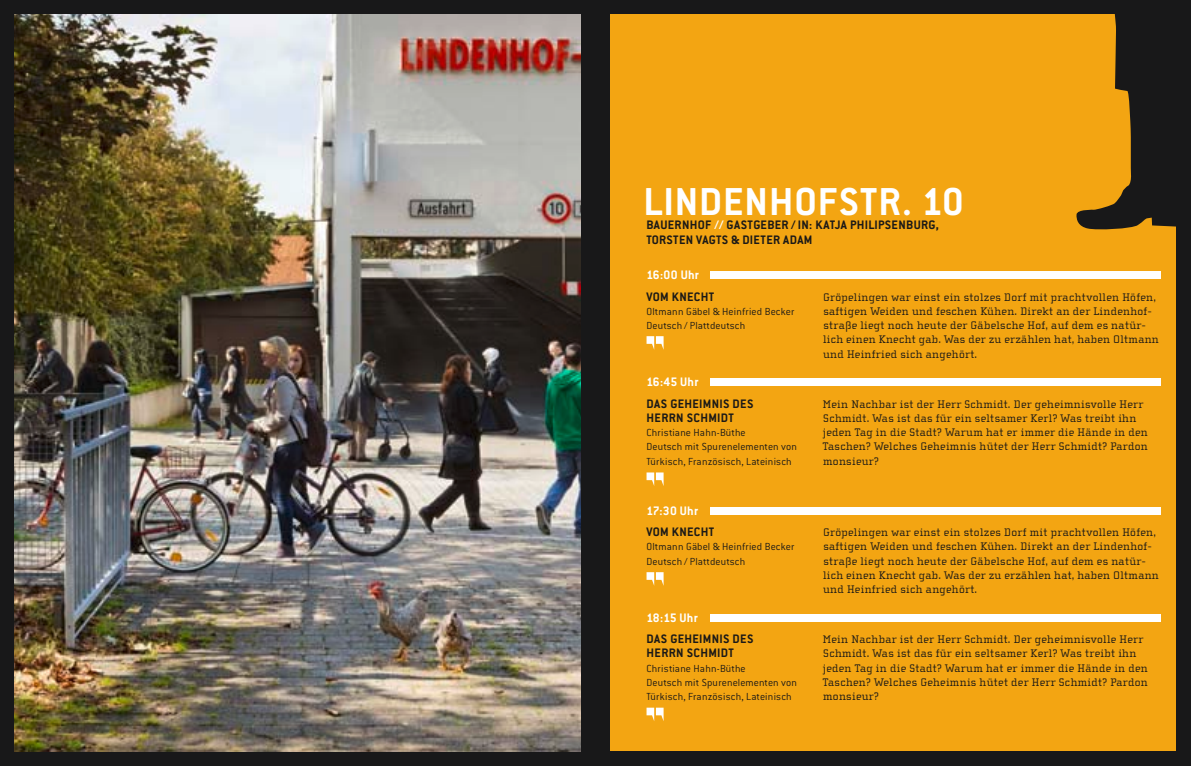
<style>
.page{position:relative;width:1191px;height:766px;background:#fff}
.page>*{position:absolute;margin:0;border:0;box-sizing:border-box;transform-origin:0 0}
.t1{font:700 42.75px "Conduit ITC Pro";letter-spacing:.025em;color:#fff}
.t2{font:700 13.5px/14.2px "Conduit ITC Pro";letter-spacing:.025em;color:#1b1917}
.t3{font:700 13.5px "Conduit ITC Pro";letter-spacing:-.03em;color:#fff}
.t4{font:11.25px/14.2px "Cholla Slab OTCE";letter-spacing:.025em;color:#1b1917}
.t5{font:300 11.25px/14.2px "Conduit ITC Pro";letter-spacing:.01em;color:#1b1917}
.s1{color:#fff}
</style>
<div class="page">
<div style="left:0;top:0;width:1191px;height:765px;background:#181819"></div>
<div style="left:610px;top:15px;width:566px;height:735px;background:#f3a512"></div>
<img style="left:15px;top:15px;width:565px;height:735px">
<svg style="left:1076px;top:14px;width:100px;height:216px"></svg>
<div style="left:710px;top:614px;width:451px;height:7px;background:#fff"></div>
<div style="left:710px;top:507px;width:451px;height:7px;background:#fff"></div>
<div style="left:710px;top:379px;width:451px;height:7px;background:#fff"></div>
<div style="left:710px;top:272px;width:451px;height:7px;background:#fff"></div>
<svg style="left:646px;top:707px;width:17px;height:14px"></svg>
<svg style="left:646px;top:572px;width:17px;height:13px"></svg>
<svg style="left:646px;top:472px;width:17px;height:14px"></svg>
<svg style="left:646px;top:336px;width:17px;height:14px"></svg>
<h1 class="t1" style="left:643px;top:177px;width:321px">LINDENHOFSTR. 10</h1>
<p class="t2" style="left:646px;top:218px;width:294px">BAUERNHOF <span class="s1">//</span> GASTGEBER / IN: KATJA PHILIPSENBURG,<br>TORSTEN VAGTS &amp; DIETER ADAM</p>
<p class="t3" style="left:646px;top:267px;width:54px">16:00 UHR</p>
<p class="t2" style="left:646px;top:289px;width:69px">VOM KNECHT</p>
<p class="t5" style="left:646px;top:304px;width:149px">Oltmann Gäbel &amp; Heinfried Becker<br>Deutsch / Plattdeutsch</p>
<p class="t3" style="left:646px;top:374px;width:53px">16:45 UHR</p>
<p class="t2" style="left:646px;top:396px;width:108px">DAS GEHEIMNIS DES<br>HERRN SCHMIDT</p>
<p class="t5" style="left:646px;top:425px;width:152px">Christiane Hahn-Büthe<br>Deutsch mit Spurenelementen von<br>Türkisch, Französisch, Lateinisch</p>
<p class="t3" style="left:646px;top:502px;width:53px">17:30 UHR</p>
<p class="t2" style="left:646px;top:524px;width:69px">VOM KNECHT</p>
<p class="t5" style="left:646px;top:539px;width:149px">Oltmann Gäbel &amp; Heinfried Becker<br>Deutsch / Plattdeutsch</p>
<p class="t3" style="left:646px;top:609px;width:53px">18:15 UHR</p>
<p class="t2" style="left:646px;top:631px;width:108px">DAS GEHEIMNIS DES<br>HERRN SCHMIDT</p>
<p class="t5" style="left:646px;top:660px;width:152px">Christiane Hahn-Büthe<br>Deutsch mit Spurenelementen von<br>Türkisch, Französisch, Lateinisch</p>
<p class="t4" style="left:823px;top:290px;width:337px">Gröpelingen war einst ein stolzes Dorf mit prachtvollen Höfen, saftigen Weiden und feschen Kühen. Direkt an der Lindenhof&shy;straße liegt noch heute der Gäbelsche Hof, auf dem es natür&shy;lich einen Knecht gab. Was der zu erzählen hat, haben Oltmann und Heinfried sich angehört.</p>
<p class="t4" style="left:823px;top:397px;width:326px">Mein Nachbar ist der Herr Schmidt. Der geheimnisvolle Herr Schmidt. Was ist das für ein seltsamer Kerl? Was treibt ihn jeden Tag in die Stadt? Warum hat er immer die Hände in den Taschen? Welches Geheimnis hütet der Herr Schmidt? Pardon monsieur?</p>
<p class="t4" style="left:823px;top:525px;width:337px">Gröpelingen war einst ein stolzes Dorf mit prachtvollen Höfen, saftigen Weiden und feschen Kühen. Direkt an der Lindenhof&shy;straße liegt noch heute der Gäbelsche Hof, auf dem es natür&shy;lich einen Knecht gab. Was der zu erzählen hat, haben Oltmann und Heinfried sich angehört.</p>
<p class="t4" style="left:823px;top:632px;width:326px">Mein Nachbar ist der Herr Schmidt. Der geheimnisvolle Herr Schmidt. Was ist das für ein seltsamer Kerl? Was treibt ihn jeden Tag in die Stadt? Warum hat er immer die Hände in den Taschen? Welches Geheimnis hütet der Herr Schmidt? Pardon monsieur?</p>
</div>
